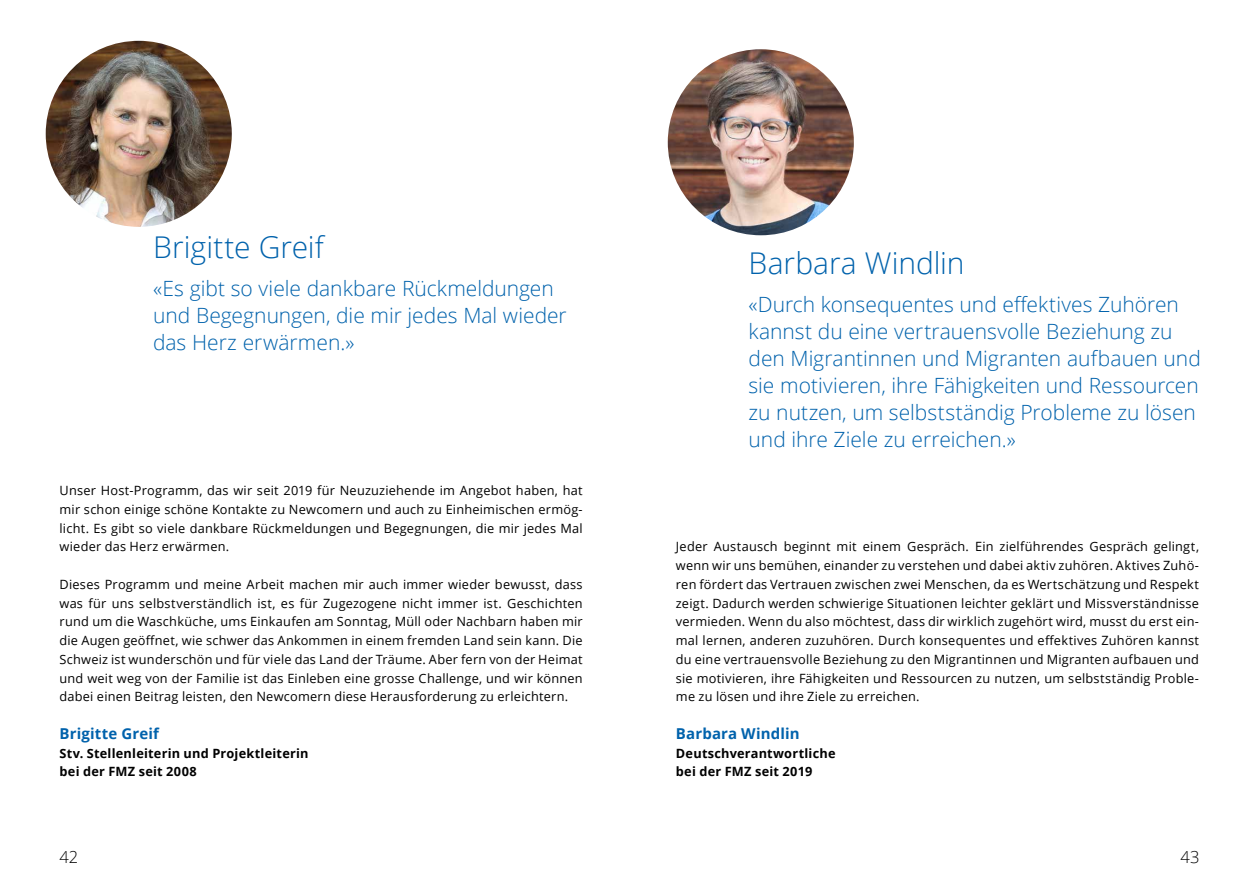
<style>
.page{position:relative;width:1259px;height:893px;background:#fff}
.page>*{position:absolute;margin:0;border:0;box-sizing:border-box;transform-origin:0 0}
.t1{font:300 30px "Open Sans";color:#0062ac}
.t2{font:300 21px/27px "Open Sans";color:#0062ac}
.t3{font:300 16.5px "Open Sans";color:#000}
.t4{font:700 15px "Open Sans";letter-spacing:.01em;color:#0062ac}
.t5{font:12.75px/18.8px "Open Sans";letter-spacing:.02em;color:#000;text-align:justify}
.t6{font:700 12.75px/18.8px "Open Sans";letter-spacing:.02em;color:#000}
</style>
<div class="page">
<img style="left:46px;top:41px;width:186px;height:186px;border-radius:93px">
<img style="left:668px;top:49px;width:186px;height:186px;border-radius:93px">
<h1 class="t1" style="left:153px;top:227px;width:172px">Brigitte Greif</h1>
<h2 class="t2" style="left:153px;top:274px;width:415px">«Es gibt so viele dankbare Rückmeldungen und Begegnungen, die mir jedes Mal wieder das Herz erwärmen.»</h2>
<p class="t5" style="left:60px;top:481px;width:525px">Unser Host-Programm, das wir seit 2019 für Neuzuziehende im Angebot haben, hat mir schon einige schöne Kontakte zu Newcomern und auch zu Einheimischen ermög&shy;licht. Es gibt so viele dankbare Rückmeldungen und Begegnungen, die mir jedes Mal wieder das Herz erwärmen.</p>
<p class="t5" style="left:60px;top:574px;width:525px">Dieses Programm und meine Arbeit machen mir auch immer wieder bewusst, dass was für uns selbstverständlich ist, es für Zugezogene nicht immer ist. Geschichten rund um die Waschküche, ums Einkaufen am Sonntag, Müll oder Nachbarn haben mir die Augen geöffnet, wie schwer das Ankommen in einem fremden Land sein kann. Die Schweiz ist wunderschön und für viele das Land der Träume. Aber fern von der Heimat und weit weg von der Familie ist das Einleben eine grosse Challenge, und wir können dabei einen Beitrag leisten, den Newcomern diese Herausforderung zu erleichtern.</p>
<p class="t4" style="left:60px;top:723px;width:101px">Brigitte Greif</p>
<p class="t6" style="left:60px;top:743px;width:250px">Stv. Stellenleiterin und Projektleiterin bei der FMZ seit 2008</p>
<h1 class="t1" style="left:748px;top:243px;width:217px">Barbara Windlin</h1>
<p class="t2" style="left:748px;top:290px;width:454px">«Durch konsequentes und effektives Zuhören kannst du eine vertrauensvolle Beziehung zu den Migrantinnen und Migranten aufbauen und sie motivieren, ihre Fähigkeiten und Ressourcen zu nutzen, um selbstständig Probleme zu lösen und ihre Ziele zu erreichen.»</p>
<p class="t5" style="left:676px;top:537px;width:525px">Jeder Austausch beginnt mit einem Gespräch. Ein zielführendes Gespräch gelingt, wenn wir uns bemühen, einander zu verstehen und dabei aktiv zuhören. Aktives Zuhö&shy;ren fördert das Vertrauen zwischen zwei Menschen, da es Wertschätzung und Respekt zeigt. Dadurch werden schwierige Situationen leichter geklärt und Missverständnisse vermieden. Wenn du also möchtest, dass dir wirklich zugehört wird, musst du erst ein&shy;mal lernen, anderen zuzuhören. Durch konsequentes und effektives Zuhören kannst du eine vertrauensvolle Beziehung zu den Migrantinnen und Migranten aufbauen und sie motivieren, ihre Fähigkeiten und Ressourcen zu nutzen, um selbstständig Proble&shy;me zu lösen und ihre Ziele zu erreichen.</p>
<p class="t4" style="left:676px;top:723px;width:125px">Barbara Windlin</p>
<p class="t6" style="left:676px;top:743px;width:161px">Deutschverantwortliche bei der FMZ seit 2019</p>
<p class="t3" style="left:60px;top:846px;width:20px">42</p>
<p class="t3" style="left:1180px;top:846px;width:20px">43</p>
</div>
